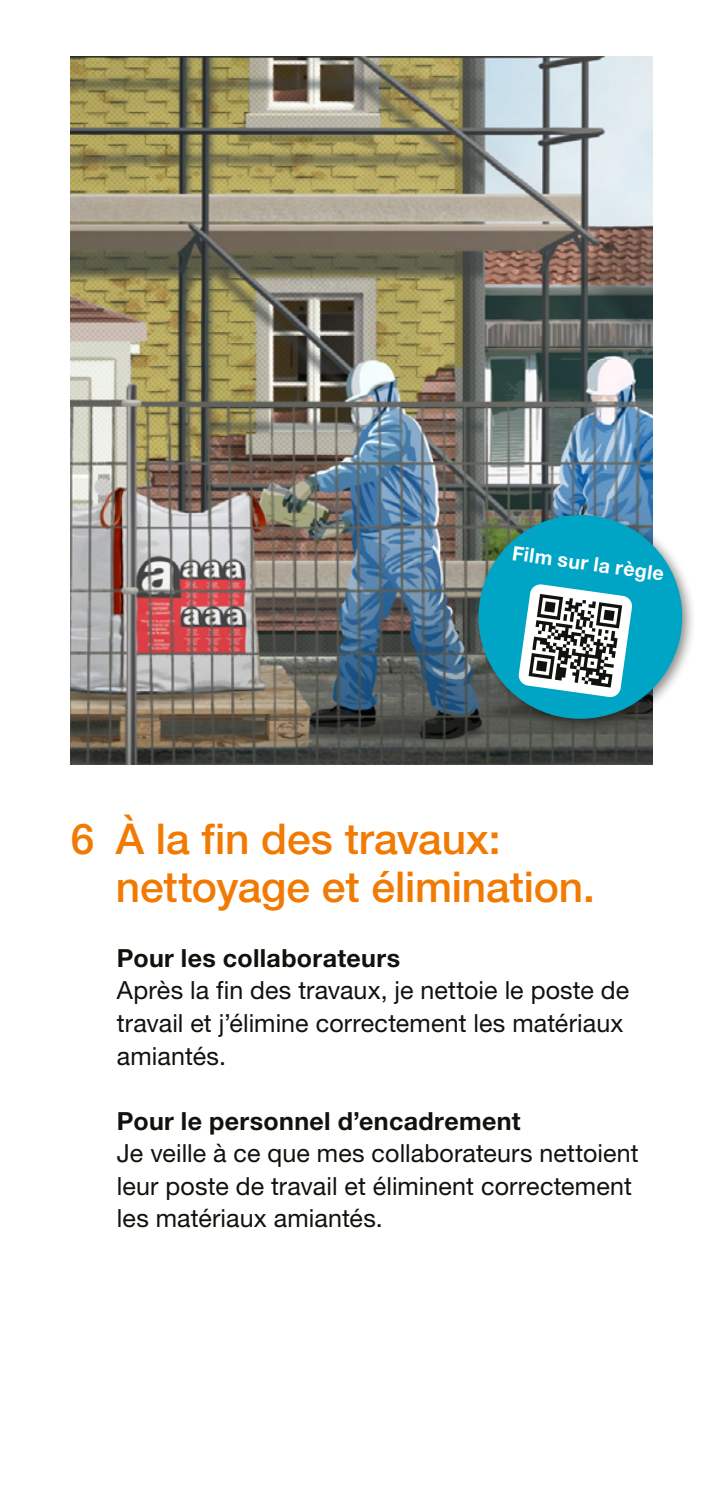
<style>
.page{position:relative;width:723px;height:1489px;background:#fff}
.page>*{position:absolute;margin:0;border:0;box-sizing:border-box;transform-origin:0 0}
.t1{font:500 42.5px/47.5px "Helvetica Neue LT Std";letter-spacing:-.005em;color:#f17a03}
.t2{font:25px/32.5px "Helvetica Neue LT Std";letter-spacing:.005em;color:#12120d}
.t3{font:700 25px "Helvetica Neue LT Std";letter-spacing:.015em;color:#12120d}
.t4{font:700 20px "Helvetica Neue LT Std";color:#fff}
</style>
<div class="page">
<img style="left:71px;top:57px;width:581px;height:707px">
<div style="left:471px;top:507px;width:226px;height:226px;background:#12120d;opacity:.5"></div>
<div style="left:478px;top:515px;width:204px;height:203px;background:#00a5c5;border-radius:50%"></div>
<svg style="left:518px;top:584px;width:114px;height:113px"></svg>
<p class="t4" style="left:514px;top:540px;width:155px;rotate:8deg">Film sur la règle</p>
<h1 class="t1" style="left:116px;top:815px;width:481px;text-indent:-45px">6 À la fin des travaux: nettoyage et élimination.</h1>
<p class="t3" style="left:117px;top:942px;width:285px">Pour les collaborateurs</p>
<p class="t2" style="left:117px;top:973px;width:514px">Après la fin des travaux, je nettoie le poste de travail et j’élimine correctement les matériaux amiantés.</p>
<p class="t3" style="left:117px;top:1105px;width:405px">Pour le personnel d’encadrement</p>
<p class="t2" style="left:117px;top:1136px;width:523px">Je veille à ce que mes collaborateurs nettoient leur poste de travail et éliminent correctement les matériaux amiantés.</p>
</div>
